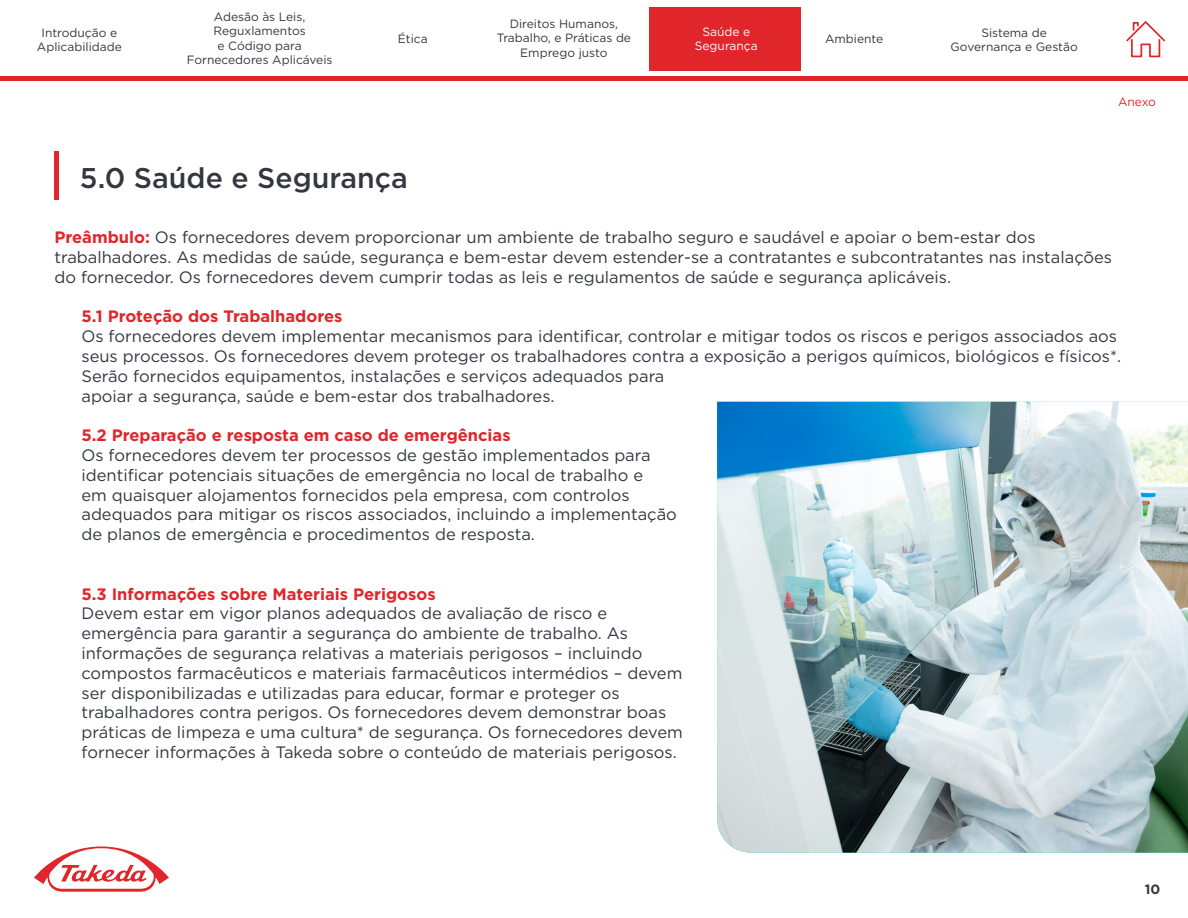
<style>
.page{position:relative;width:1188px;height:918px;background:#fff}
.page>*{position:absolute;margin:0;border:0;box-sizing:border-box;transform-origin:0 0}
.t1{font:500 28.5px "Gotham";color:#34373f}
.t2{font:16.5px/19.8px "Gotham";color:#34373f}
.t3{font:700 16.5px "Gotham";color:#e0262a}
.t4{font:700 13.5px "Gotham";color:#34373f}
.t5{font:12px/14.4px "Gotham";color:#34373f;text-align:center}
.t6{font:12px/14.4px "Gotham";color:#fff;text-align:center}
.t7{font:12px "Gotham";letter-spacing:-.015em;color:#e02629}
.s1{font-weight:700;color:#e0262a}
</style>
<div class="page">
<svg style="left:34px;top:846px;width:135px;height:46px"></svg>
<hr style="left:0;top:77px;width:1188px;height:4px;background:#e0262a">
<div style="left:650px;top:7px;width:151px;height:63px;background:#e0262a"></div>
<svg style="left:1126px;top:21px;width:39px;height:37px"></svg>
<img style="left:717px;top:402px;width:471px;height:451px">
<div style="left:54px;top:151px;width:5px;height:48px;background:#e0262a"></div>
<p class="t5" style="left:37px;top:25px;width:86px">Introdução e<br>Aplicabilidade</p>
<p class="t5" style="left:187px;top:9px;width:147px">Adesão às Leis,<br>Reguxlamentos<br>e Código para<br>Fornecedores Aplicáveis</p>
<p class="t5" style="left:398px;top:31px;width:31px">Ética</p>
<h1 class="t1" style="left:80px;top:159px;width:330px">5.0 Saúde e Segurança</h1>
<p class="t5" style="left:497px;top:16px;width:136px">Direitos Humanos,<br>Trabalho, e Práticas de<br>Emprego justo</p>
<p class="t6" style="left:695px;top:24px;width:64px">Saúde e<br>Segurança</p>
<p class="t5" style="left:825px;top:32px;width:60px">Ambiente</p>
<p class="t5" style="left:951px;top:25px;width:129px">Sistema de<br>Governança e Gestão</p>
<p class="t7" style="left:1118px;top:94px;width:39px">Anexo</p>
<p class="t2" style="left:54px;top:227px;width:1059px"><span class="s1">Preâmbulo:</span> Os fornecedores devem proporcionar um ambiente de trabalho seguro e saudável e apoiar o bem-estar dos trabalhadores. As medidas de saúde, segurança e bem-estar devem estender-se a contratantes e subcontratantes nas instalações do fornecedor. Os fornecedores devem cumprir todas as leis e regulamentos de saúde e segurança aplicáveis.</p>
<p class="t3" style="left:81px;top:306px;width:262px">5.1 Proteção dos Trabalhadores</p>
<p class="t2" style="left:81px;top:326px;width:1041px">Os fornecedores devem implementar mecanismos para identificar, controlar e mitigar todos os riscos e perigos associados aos seus processos. Os fornecedores devem proteger os trabalhadores contra a exposição a perigos químicos, biológicos e físicos*.<br>Serão fornecidos equipamentos, instalações e serviços adequados para<br>apoiar a segurança, saúde e bem-estar dos trabalhadores.</p>
<p class="t3" style="left:81px;top:424px;width:431px">5.2 Preparação e resposta em caso de emergências</p>
<p class="t2" style="left:81px;top:445px;width:597px">Os fornecedores devem ter processos de gestão implementados para identificar potenciais situações de emergência no local de trabalho e<br>em quaisquer alojamentos fornecidos pela empresa, com controlos adequados para mitigar os riscos associados, incluindo a implementação de planos de emergência e procedimentos de resposta.</p>
<p class="t3" style="left:81px;top:583px;width:356px">5.3 Informações sobre Materiais Perigosos</p>
<p class="t2" style="left:81px;top:603px;width:603px">Devem estar em vigor planos adequados de avaliação de risco e emergência para garantir a segurança do ambiente de trabalho. As informações de segurança relativas a materiais perigosos – incluindo compostos farmacêuticos e materiais farmacêuticos intermédios – devem ser disponibilizadas e utilizadas para educar, formar e proteger os trabalhadores contra perigos. Os fornecedores devem demonstrar boas práticas de limpeza e uma cultura* de segurança. Os fornecedores devem fornecer informações à Takeda sobre o conteúdo de materiais perigosos.</p>
<p class="t4" style="left:1145px;top:880px;width:17px">10</p>
</div>
